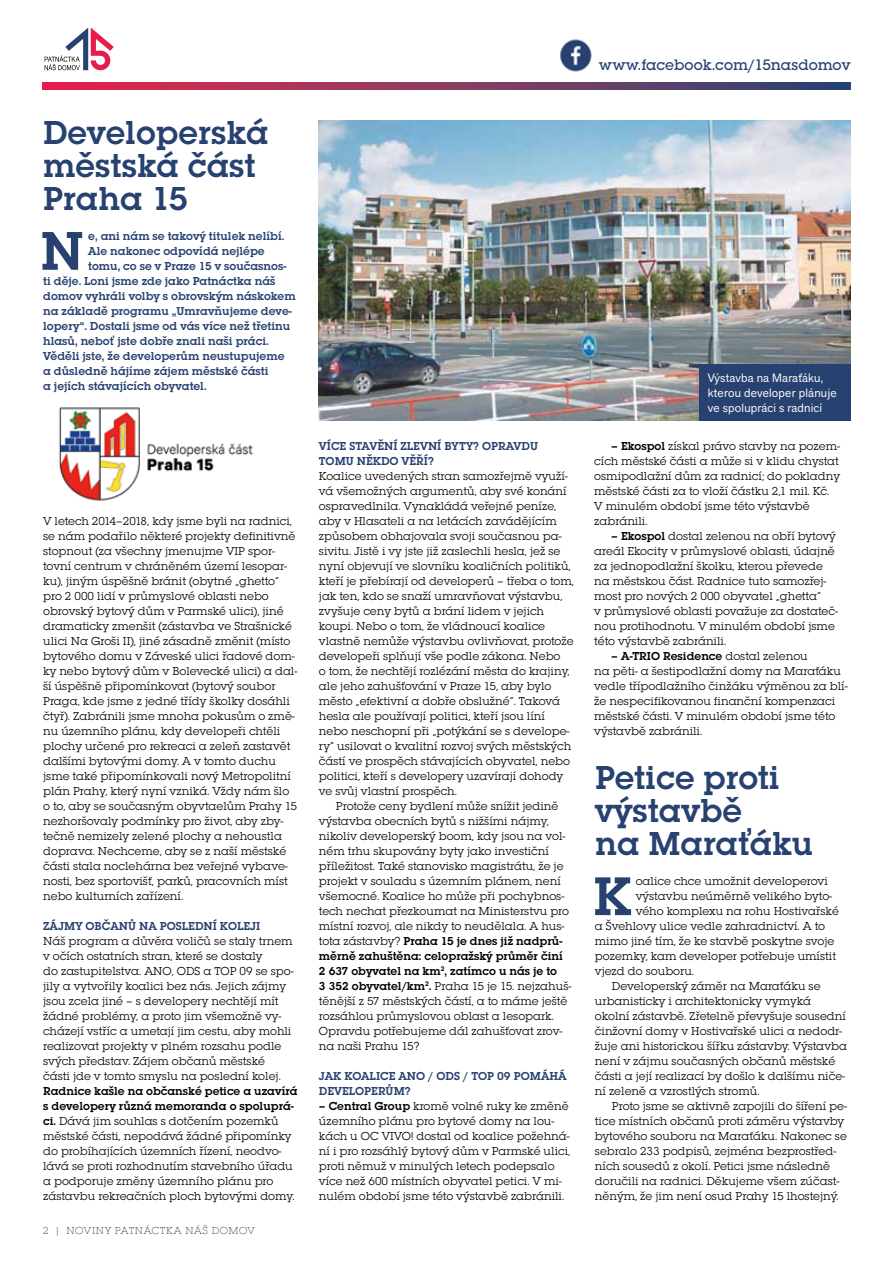
<style>
.page{position:relative;width:893px;height:1263px;background:#fff}
.page>*{position:absolute;margin:0;border:0;box-sizing:border-box;transform-origin:0 0}
.t1{font:600 56.55px "Lubalin Graph Itc TCE";color:#274170}
.t2{font:600 34.5px/33px "Lubalin Graph Itc TCE";color:#274170}
.t3{font:500 15.75px "Lubalin Gra Itc TCE";letter-spacing:-.005em;color:#274170}
.t4{font:12px/15px "Lubalin Graph Itc TCE";color:#000}
.t5{font:600 12px/15px "Lubalin Graph Itc TCE";color:#274170}
.t6{font:12px/15px "Akzid Grtsk Next";letter-spacing:.02em;color:#fff}
.t7{font:10.5px "Lubalin Gra Itc TCE Ligh";letter-spacing:.05em;color:#000}
.s1{font-weight:600}
</style>
<div class="page">
<svg style="left:45px;top:28px;width:69px;height:42px"></svg>
<img style="left:560px;top:39px;width:32px;height:33px">
<svg style="left:43px;top:83px;width:807px;height:6px;background:#89385f"></svg>
<img style="left:319px;top:120px;width:531px;height:300px">
<div style="left:699px;top:364px;width:151px;height:56px;background:#274170"></div>
<img style="left:59px;top:407px;width:194px;height:94px">
<h2 class="t2" style="left:43px;top:116px;width:227px">Developerská městská část<br>Praha 15</h2>
<p class="t5" style="left:88px;top:229px;width:198px">e, ani nám se takový titulek nelíbí.</p>
<p class="t5" style="left:88px;top:244px;width:178px">Ale nakonec odpovídá nejlépe</p>
<p class="t5" style="left:88px;top:259px;width:200px">tomu, co se v Praze 15 v současnos-</p>
<p class="t5" style="left:43px;top:274px;width:234px">ti děje. Loni jsme zde jako Patnáctka náš</p>
<p class="t5" style="left:43px;top:289px;width:254px">domov vyhráli volby s obrovským náskokem</p>
<p class="t5" style="left:43px;top:304px;width:250px">na základě programu „Umravňujeme deve-</p>
<p class="t5" style="left:43px;top:319px;width:249px">lopery“. Dostali jsme od vás více než třetinu</p>
<p class="t5" style="left:43px;top:334px;width:227px">hlasů, neboť jste dobře znali naši práci.</p>
<p class="t5" style="left:43px;top:349px;width:243px">Věděli jste, že developerům neustupujeme</p>
<p class="t5" style="left:43px;top:364px;width:227px">a důsledně hájíme zájem městské části</p>
<p class="t5" style="left:43px;top:379px;width:165px">a jejích stávajících obyvatel.</p>
<h1 class="t1" style="left:40px;top:218px;width:45px">N</h1>
<p class="t4" style="left:43px;top:514px;width:256px">V letech 2014–2018, kdy jsme byli na radnici, se nám podařilo některé projekty definitivně stopnout (za všechny jmenujme VIP spor&shy;tovní centrum v chráněném území lesopar&shy;ku), jiným úspěšně bránit (obytné „ghetto“ pro 2 000 lidí v průmyslové oblasti nebo obrovský bytový dům v Parmské ulici), jiné dramaticky zmenšit (zástavba ve Strašnické ulici Na Groši II), jiné zásadně změnit (místo bytového domu v Záveské ulici řadové dom&shy;ky nebo bytový dům v Bolevecké ulici) a dal&shy;ší úspěšně připomínkovat (bytový soubor Praga, kde jsme z jedné třídy školky dosáhli čtyř). Zabránili jsme mnoha pokusům o změ&shy;nu územního plánu, kdy developeři chtěli plochy určené pro rekreaci a zeleň zastavět dalšími bytovými domy. A v tomto duchu jsme také připomínkovali nový Metropolitní plán Prahy, který nyní vzniká. Vždy nám šlo o to, aby se současným obyvtaelům Prahy 15 nezhoršovaly podmínky pro život, aby zby&shy;tečně nemizely zelené plochy a nehoustla doprava. Nechceme, aby se z naší městské části stala noclehárna bez veřejné vybave&shy;nosti, bez sportovišť, parků, pracovních míst nebo kulturních zařízení.</p>
<p class="t5" style="left:43px;top:919px;width:219px">ZÁJMY OBČANŮ NA POSLEDNÍ KOLEJI</p>
<p class="t4" style="left:43px;top:934px;width:252px">Náš program a důvěra voličů se staly trnem v očích ostatních stran, které se dostaly<br>do zastupitelstva. ANO, ODS a TOP 09 se spo&shy;jily a vytvořily koalici bez nás. Jejich zájmy jsou zcela jiné – s developery nechtějí mít žádné problémy, a proto jim všemožně vy&shy;cházejí vstříc a umetají jim cestu, aby mohli realizovat projekty v plném rozsahu podle svých představ. Zájem občanů městské části jde v tomto smyslu na poslední kolej.</p>
<p class="t4" style="left:43px;top:1084px;width:256px"><span class="s1">Radnice kašle na občanské petice a uzavírá s developery různá memoranda o spoluprá&shy;ci.</span> Dává jim souhlas s dotčením pozemků městské části, nepodává žádné připomínky do probíhajících územních řízení, neodvo&shy;lává se proti rozhodnutím stavebního úřadu a podporuje změny územního plánu pro zástavbu rekreačních ploch bytovými domy.</p>
<p class="t7" style="left:43px;top:1225px;width:214px">2 | NOVINY PATNÁCTKA NÁŠ DOMOV</p>
<h3 class="t3" style="left:599px;top:55px;width:253px">www.facebook.com/15nasdomov</h3>
<p class="t5" style="left:319px;top:439px;width:221px">VÍCE STAVĚNÍ ZLEVNÍ BYTY? OPRAVDU<br>TOMU NĚKDO VĚŘÍ?</p>
<p class="t4" style="left:319px;top:469px;width:257px">Koalice uvedených stran samozřejmě využí&shy;vá všemožných argumentů, aby své konání ospravedlnila. Vynakládá veřejné peníze, aby v Hlasateli a na letácích zavádějícím způsobem obhajovala svoji současnou pa&shy;sivitu. Jistě i vy jste již zaslechli hesla, jež se nyní objevují ve slovníku koaličních politiků, kteří je přebírají od developerů – třeba o tom, jak ten, kdo se snaží umravňovat výstavbu, zvyšuje ceny bytů a brání lidem v jejich koupi. Nebo o tom, že vládnoucí koalice vlastně nemůže výstavbu ovlivňovat, protože developeři splňují vše podle zákona. Nebo<br>o tom, že nechtějí rozlézání města do krajiny, ale jeho zahušťování v Praze 15, aby bylo město „efektivní a dobře obslužné“. Taková hesla ale používají politici, kteří jsou líní nebo neschopní při „potýkání se s develope&shy;ry“ usilovat o kvalitní rozvoj svých městských částí ve prospěch stávajících obyvatel, nebo politici, kteří s developery uzavírají dohody ve svůj vlastní prospěch.</p>
<p class="t4" style="left:319px;top:799px;width:254px;text-indent:17px">Protože ceny bydlení může snížit jedině výstavba obecních bytů s nižšími nájmy, nikoliv developerský boom, kdy jsou na vol&shy;ném trhu skupovány byty jako investiční příležitost. Také stanovisko magistrátu, že je projekt v souladu s územním plánem, není všemocné. Koalice ho může při pochybnos&shy;tech nechat přezkoumat na Ministerstvu pro místní rozvoj, ale nikdy to neudělala. A hus&shy;tota zástavby? <span class="s1">Praha 15 je dnes již nadprů&shy;měrně zahuštěna: celopražský průměr činí 2 637 obyvatel na km</span><sup>2</sup><span class="s1">, zatímco u nás je to<br>3 352 obyvatel/km</span><sup>2</sup><span class="s1">.</span> Praha 15 je 15. nejzahuš&shy;těnější z 57 městských částí, a to máme ještě rozsáhlou průmyslovou oblast a lesopark.<br>Opravdu potřebujeme dál zahušťovat zrov&shy;na naši Prahu 15?</p>
<p class="t5" style="left:319px;top:1069px;width:249px">JAK KOALICE ANO / ODS / TOP 09 POMÁHÁ<br>DEVELOPERŮM?</p>
<p class="t4" style="left:319px;top:1099px;width:253px"><span class="s1">– Central Group</span> kromě volné ruky ke změně územního plánu pro bytové domy na lou&shy;kách u OC VIVO! dostal od koalice požehná&shy;ní i pro rozsáhlý bytový dům v Parmské ulici, proti němuž v minulých letech podepsalo více než 600 místních obyvatel petici. V mi&shy;nulém období jsme této výstavbě zabránili.</p>
<p class="t6" style="left:708px;top:370px;width:130px">Výstavba na Maraťáku, kterou developer plánuje ve spolupráci s radnicí</p>
<p class="t4" style="left:594px;top:439px;width:247px;text-indent:17px"><span class="s1">– Ekospol</span> získal právo stavby na pozem&shy;cích městské části a může si v klidu chystat osmipodlažní dům za radnicí; do pokladny městské části za to vloží částku 2,1 mil. Kč.<br>V minulém období jsme této výstavbě zabránili.</p>
<p class="t4" style="left:594px;top:529px;width:245px;text-indent:17px"><span class="s1">– Ekospol</span> dostal zelenou na obří bytový areál Ekocity v průmyslové oblasti, údajně za jednopodlažní školku, kterou převede na městskou část. Radnice tuto samozřej&shy;most pro nových 2 000 obyvatel „ghetta“<br>v průmyslové oblasti považuje za dostateč&shy;nou protihodnotu. V minulém období jsme této výstavbě zabránili.</p>
<p class="t4" style="left:594px;top:649px;width:255px;text-indent:17px"><span class="s1">– A-TRIO Residence</span> dostal zelenou<br>na pěti- a šestipodlažní domy na Maraťáku vedle třípodlažního činžáku výměnou za blí&shy;že nespecifikovanou finanční kompenzaci městské části. V minulém období jsme této výstavbě zabránili.</p>
<h2 class="t2" style="left:595px;top:761px;width:219px">Petice proti výstavbě<br>na Maraťáku</h2>
<p class="t4" style="left:636px;top:874px;width:194px">oalice chce umožnit developerovi</p>
<p class="t4" style="left:636px;top:889px;width:198px">výstavbu neúměrně velikého byto-</p>
<p class="t4" style="left:636px;top:904px;width:205px">vého komplexu na rohu Hostivařské</p>
<p class="t4" style="left:595px;top:919px;width:232px">a Švehlovy ulice vedle zahradnictví. A to</p>
<p class="t4" style="left:595px;top:934px;width:241px">mimo jiné tím, že ke stavbě poskytne svoje</p>
<p class="t4" style="left:595px;top:949px;width:243px">pozemky, kam developer potřebuje umístit</p>
<p class="t4" style="left:595px;top:964px;width:101px">vjezd do souboru.</p>
<p class="t4" style="left:612px;top:979px;width:210px">Developerský záměr na Maraťáku se</p>
<p class="t4" style="left:595px;top:994px;width:218px">urbanisticky i architektonicky vymyká</p>
<p class="t4" style="left:595px;top:1009px;width:253px">okolní zástavbě. Zřetelně převyšuje sousední</p>
<p class="t4" style="left:595px;top:1024px;width:249px">činžovní domy v Hostivařské ulici a nedodr-</p>
<p class="t4" style="left:595px;top:1039px;width:254px">žuje ani historickou šířku zástavby. Výstavba</p>
<p class="t4" style="left:595px;top:1054px;width:242px">není v zájmu současných občanů městské</p>
<p class="t4" style="left:595px;top:1069px;width:252px">části a její realizací by došlo k dalšímu niče-</p>
<p class="t4" style="left:595px;top:1084px;width:166px">ní zeleně a vzrostlých stromů.</p>
<p class="t4" style="left:612px;top:1099px;width:237px">Proto jsme se aktivně zapojili do šíření pe-</p>
<p class="t4" style="left:595px;top:1114px;width:251px">tice místních občanů proti záměru výstavby</p>
<p class="t4" style="left:595px;top:1129px;width:253px">bytového souboru na Maraťáku. Nakonec se</p>
<p class="t4" style="left:595px;top:1144px;width:243px">sebralo 233 podpisů, zejména bezprostřed-</p>
<p class="t4" style="left:595px;top:1159px;width:237px">ních sousedů z okolí. Petici jsme následně</p>
<p class="t4" style="left:595px;top:1174px;width:246px">doručili na radnici. Děkujeme všem zúčast-</p>
<p class="t4" style="left:595px;top:1189px;width:245px">něným, že jim není osud Prahy 15 lhostejný.</p>
<h1 class="t1" style="left:593px;top:863px;width:40px">K</h1>
</div>
